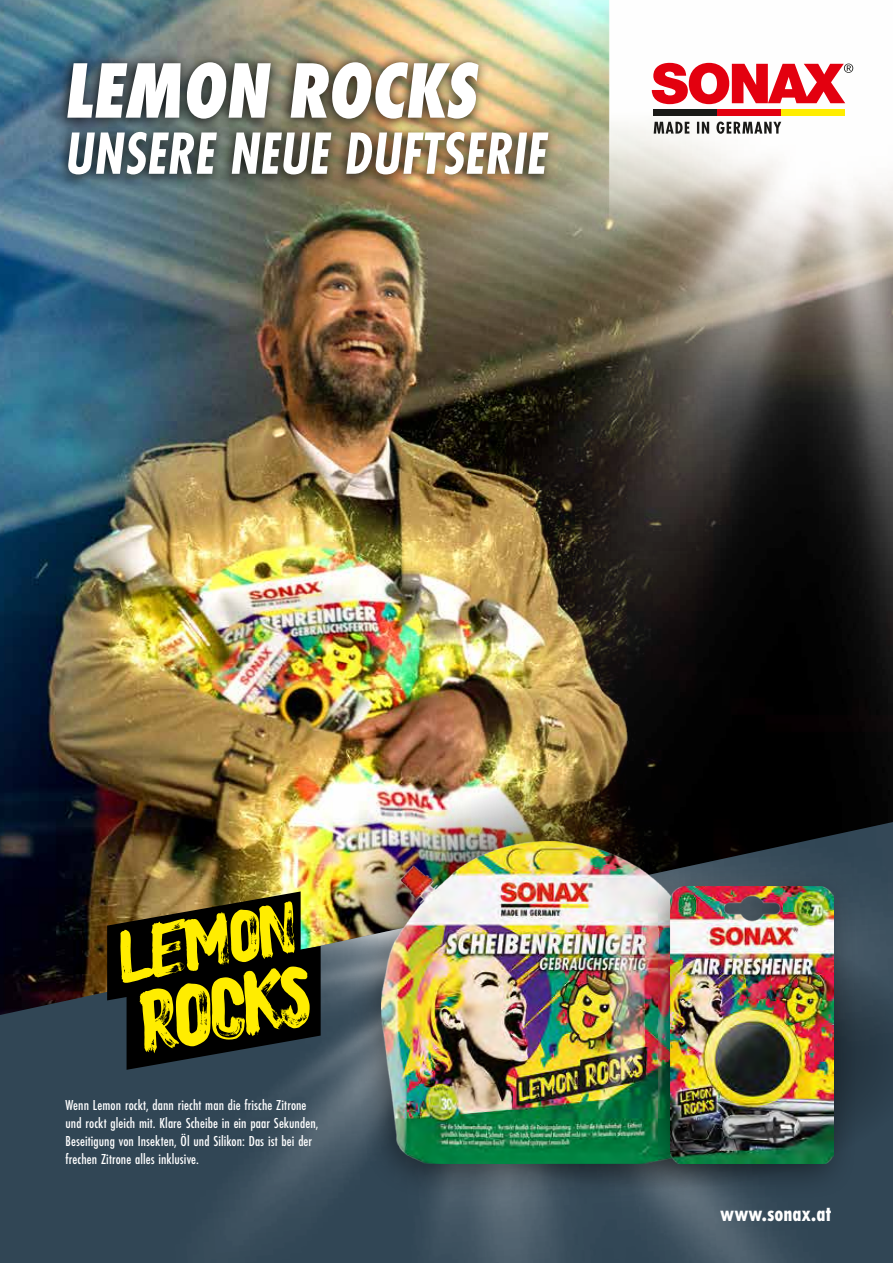
<style>
.page{position:relative;width:893px;height:1263px;background:#fff}
.page>*{position:absolute;margin:0;border:0;box-sizing:border-box;transform-origin:0 0}
.t1{font:italic 800 81.6px "Futura PT Cond";color:#fff;scale:.95 1}
.t2{font:italic 700 61.95px "Futura PT Cond";color:#fff;scale:.95 1}
.t3{font:700 22.95px "Futura PT Cond";letter-spacing:.005em;color:#fff}
.t4{font:500 15px/18px "Futura PT Cond";letter-spacing:.005em;color:#fff}
</style>
<div class="page">
<img style="left:0;top:0;width:46px;height:822px">
<img style="left:0;top:822px;width:893px;height:441px">
<svg style="left:858px;top:937px;width:35px;height:252px;fill:#314654"></svg>
<div style="left:349px;top:822px;width:385px;height:379px;background:#000;opacity:.45"></div>
<img style="left:382px;top:937px;width:255px;height:226px">
<div style="left:637px;top:866px;width:221px;height:335px;background:#000;opacity:.45"></div>
<img style="left:671px;top:937px;width:163px;height:227px">
<img style="left:46px;top:0;width:847px;height:937px">
<div style="left:653px;top:109px;width:64px;height:7px;background:#1a1a18"></div>
<div style="left:717px;top:109px;width:64px;height:7px;background:#e3000f"></div>
<div style="left:781px;top:109px;width:64px;height:7px;background:#ffed00"></div>
<svg style="left:652px;top:63px;width:201px;height:41px"></svg>
<svg style="left:654px;top:121px;width:127px;height:13px"></svg>
<div style="left:54px;top:58px;width:501px;height:132px;background:#000;opacity:.3"></div>
<div style="left:55px;top:49px;width:505px;height:138px;background:#000;opacity:.75"></div>
<svg style="left:107px;top:891px;width:214px;height:179px"></svg>
<svg style="left:0;top:0;width:3px;height:5px"></svg>
<h1 class="t1" style="left:66px;top:42px;width:435px">LEMON ROCKS</h1>
<h2 class="t2" style="left:66px;top:117px;width:508px">UNSERE NEUE DUFTSERIE</h2>
<p class="t4" style="left:66px;top:1096px;width:254px">Wenn Lemon rockt, dann riecht man die frische Zitrone und rockt gleich mit. Klare Scheibe in ein paar Sekunden, Beseitigung von Insekten, Öl und Silikon: Das ist bei der frechen Zitrone alles inklusive.</p>
<h3 class="t3" style="left:721px;top:1200px;width:112px">www.sonax.at</h3>
</div>
